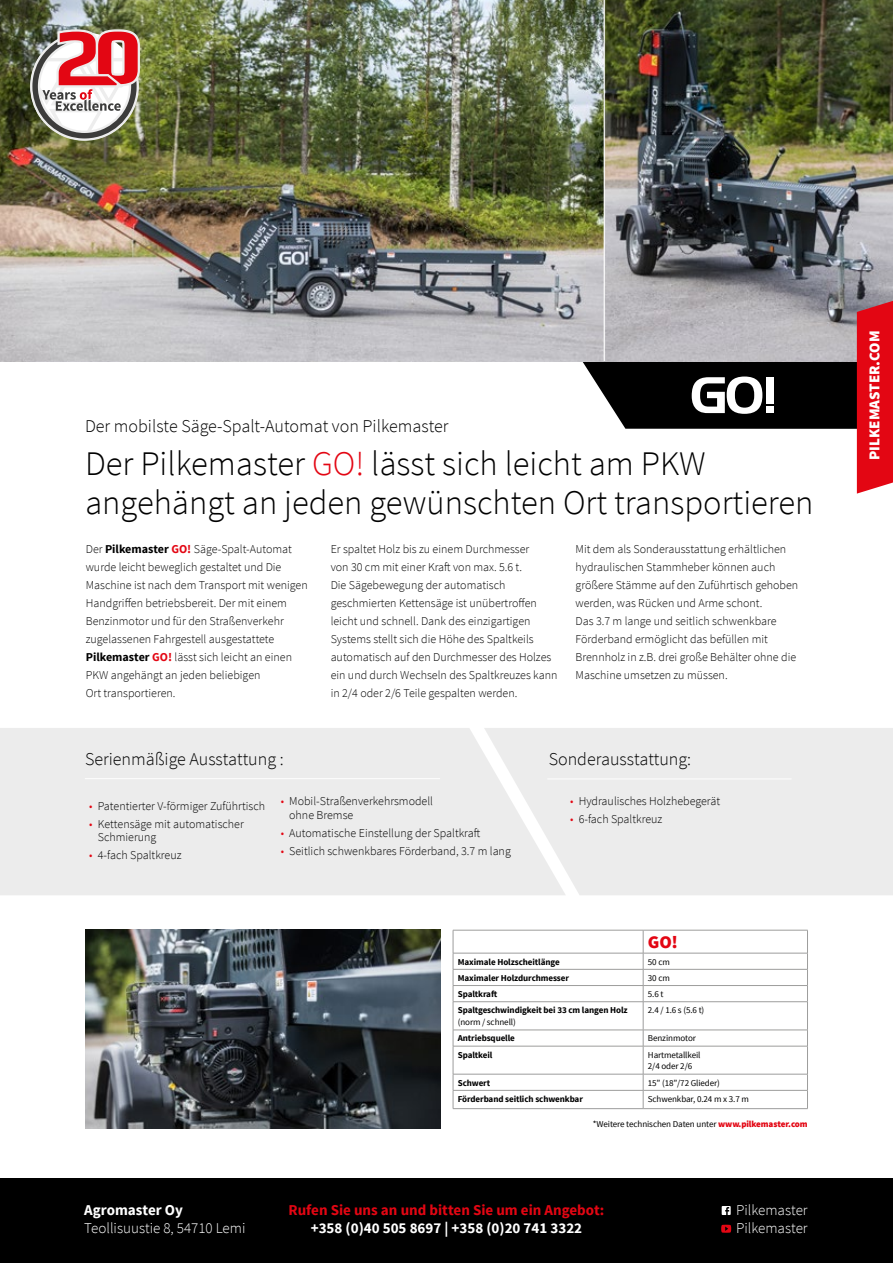
<style>
.page{position:relative;width:893px;height:1263px;background:#fff}
.page>*{position:absolute;margin:0;border:0;box-sizing:border-box;transform-origin:0 0}
.t1{font:300 34.5px/39px "Source Sans Pro";color:#000}
.t2{font:300 18px "Source Sans Pro";color:#000}
.t3{font:900 18px "Source Sans Pro";color:#e30613}
.t4{font:300 15px/18px "Source Sans Pro";color:#fff}
.t5{font:700 15px "Source Sans Pro";color:#fff}
.t6{font:700 15px "Source Sans Pro";color:#e30613}
.t7{font:900 15px "Source Sans Pro";color:#fff}
.t8{font:300 12px/18px "Source Sans Pro";color:#000}
.t9{font:9px/11.9px "Source Sans Pro";letter-spacing:-.01em;color:#000}
.t10{font:700 9px "Source Sans Pro";letter-spacing:-.01em;color:#000}
.s1{color:#e30613}
.s2{font-weight:700}
.s3{font-weight:700;color:#e30613}
.s4{font-weight:900;color:#e30613}
</style>
<div class="page">
<div style="left:0;top:728px;width:484px;height:167px;background:#ececec"></div>
<div style="left:484px;top:728px;width:409px;height:167px;background:#ececec"></div>
<div style="left:0;top:1179px;width:893px;height:84px;background:#000"></div>
<img style="left:0;top:0;width:604px;height:361px">
<img style="left:85px;top:930px;width:355px;height:198px">
<img style="left:605px;top:0;width:288px;height:301px">
<hr style="left:85px;top:778px;width:355px;height:1px;background:#fff">
<hr style="left:547px;top:778px;width:245px;height:1px;background:#fff">
<svg style="left:721px;top:1225px;width:10px;height:8px"></svg>
<svg style="left:722px;top:1206px;width:9px;height:9px"></svg>
<svg style="left:30px;top:29px;width:110px;height:112px"></svg>
<svg style="left:454px;top:931px;width:353px;height:177px"></svg>
<hr style="left:453px;top:930px;width:190px;height:1px;background:#9d9d9c">
<hr style="left:643px;top:930px;width:165px;height:1px;background:#9d9d9c">
<hr style="left:453px;top:953px;width:190px;height:1px;background:#9d9d9c">
<hr style="left:643px;top:953px;width:165px;height:1px;background:#9d9d9c">
<hr style="left:453px;top:969px;width:190px;height:1px;background:#9d9d9c">
<hr style="left:643px;top:969px;width:165px;height:1px;background:#9d9d9c">
<hr style="left:453px;top:985px;width:190px;height:1px;background:#9d9d9c">
<hr style="left:643px;top:985px;width:165px;height:1px;background:#9d9d9c">
<hr style="left:453px;top:1001px;width:190px;height:1px;background:#9d9d9c">
<hr style="left:643px;top:1001px;width:165px;height:1px;background:#9d9d9c">
<hr style="left:453px;top:1030px;width:190px;height:1px;background:#9d9d9c">
<hr style="left:643px;top:1030px;width:165px;height:1px;background:#9d9d9c">
<hr style="left:453px;top:1046px;width:190px;height:1px;background:#9d9d9c">
<hr style="left:643px;top:1046px;width:165px;height:1px;background:#9d9d9c">
<hr style="left:453px;top:1074px;width:190px;height:1px;background:#9d9d9c">
<hr style="left:643px;top:1074px;width:165px;height:1px;background:#9d9d9c">
<hr style="left:453px;top:1090px;width:190px;height:1px;background:#9d9d9c">
<svg style="left:453px;top:930px;width:1px;height:178px"></svg>
<hr style="left:643px;top:1090px;width:165px;height:1px;background:#9d9d9c">
<svg style="left:643px;top:930px;width:1px;height:178px"></svg>
<svg style="left:807px;top:930px;width:1px;height:178px"></svg>
<hr style="left:453px;top:1108px;width:190px;height:1px;background:#9d9d9c">
<hr style="left:643px;top:1108px;width:165px;height:1px;background:#9d9d9c">
<svg style="left:580px;top:301px;width:313px;height:193px"></svg>
<div style="left:766px;top:377px;width:7px;height:27px;background:#fff"></div>
<div style="left:766px;top:406px;width:7px;height:7px;background:#fff"></div>
<h2 class="t2" style="left:85px;top:415px;width:365px">Der mobilste Säge-Spalt-Automat von Pilkemaster</h2>
<h1 class="t1" style="left:85px;top:445px;width:730px">Der Pilkemaster <span class="s1">GO!</span> lässt sich leicht am PKW angehängt an jeden gewünschten Ort transportieren</h1>
<p class="t8" style="left:86px;top:540px;width:224px">Der <span class="s2">Pilkemaster</span> <span class="s3">GO!</span> Säge-Spalt-Automat wurde leicht beweglich gestaltet und Die Maschine ist nach dem Transport mit wenigen Handgriffen betriebsbereit. Der mit einem Benzinmotor und für den Straßenverkehr zugelassenen Fahrgestell ausgestattete <span class="s2">Pilkemaster</span> <span class="s3">GO!</span> lässt sich leicht an einen PKW angehängt an jeden beliebigen<br>Ort transportieren.</p>
<p class="t8" style="left:331px;top:540px;width:228px">Er spaltet Holz bis zu einem Durchmesser<br>von 30 cm mit einer Kraft von max. 5.6 t.<br>Die Sägebewegung der automatisch geschmierten Kettensäge ist unübertroffen leicht und schnell. Dank des einzigartigen Systems stellt sich die Höhe des Spaltkeils automatisch auf den Durchmesser des Holzes ein und durch Wechseln des Spaltkreuzes kann in 2/4 oder 2/6 Teile gespalten werden.</p>
<p class="t8" style="left:576px;top:540px;width:224px">Mit dem als Sonderausstattung erhältlichen hydraulischen Stammheber können auch größere Stämme auf den Zuführtisch gehoben werden, was Rücken und Arme schont.<br>Das 3.7 m lange und seitlich schwenkbare Förderband ermöglicht das befüllen mit Brennholz in z.B. drei große Behälter ohne die Maschine umsetzen zu müssen.</p>
<h2 class="t2" style="left:85px;top:748px;width:200px">Serienmäßige Ausstattung :</h2>
<h2 class="t2" style="left:549px;top:748px;width:144px">Sonderausstattung:</h2>
<p class="t8" style="left:89px;top:797px;width:177px"><span class="s1">•</span> Patentierter V-förmiger Zuführtisch</p>
<p class="t8" style="left:98px;top:817px;width:148px;line-height:13.5px;text-indent:-9px"><span class="s1">•</span> Kettensäge mit automatischer<br>Schmierung</p>
<p class="t8" style="left:89px;top:846px;width:94px"><span class="s1">•</span> 4-fach Spaltkreuz</p>
<p class="t8" style="left:289px;top:794px;width:145px;line-height:13.5px;text-indent:-9px"><span class="s1">•</span> Mobil-Straßenverkehrsmodell ohne Bremse</p>
<p class="t8" style="left:281px;top:824px;width:201px"><span class="s1">•</span> Automatische Einstellung der Spaltkraft</p>
<p class="t8" style="left:281px;top:842px;width:232px"><span class="s1">•</span> Seitlich schwenkbares Förderband, 3.7 m lang</p>
<p class="t8" style="left:570px;top:792px;width:151px"><span class="s1">•</span> Hydraulisches Holzhebegerät</p>
<p class="t8" style="left:570px;top:810px;width:94px"><span class="s1">•</span> 6-fach Spaltkreuz</p>
<h2 class="t3" style="left:648px;top:931px;width:32px">GO!</h2>
<p class="t10" style="left:458px;top:956px;width:103px">Maximale Holzscheitlänge</p>
<p class="t9" style="left:648px;top:956px;width:23px">50 cm</p>
<p class="t10" style="left:458px;top:972px;width:113px">Maximaler Holzdurchmesser</p>
<p class="t9" style="left:648px;top:972px;width:23px">30 cm</p>
<p class="t10" style="left:458px;top:988px;width:41px">Spaltkraft</p>
<p class="t9" style="left:648px;top:988px;width:17px">5.6 t</p>
<p class="t10" style="left:458px;top:1004px;width:171px">Spaltgeschwindigkeit bei 33 cm langen Holz</p>
<p class="t9" style="left:458px;top:1016px;width:60px">(norm / schnell)</p>
<p class="t9" style="left:648px;top:1004px;width:58px">2.4 / 1.6 s (5.6 t)</p>
<p class="t5" style="left:84px;top:1200px;width:100px">Agromaster Oy</p>
<p class="t4" style="left:84px;top:1219px;width:163px">Teollisuustie 8, 54710 Lemi</p>
<p class="t10" style="left:458px;top:1033px;width:59px">Antriebsquelle</p>
<p class="t9" style="left:648px;top:1033px;width:50px">Benzinmotor</p>
<p class="t10" style="left:458px;top:1049px;width:36px">Spaltkeil</p>
<p class="t9" style="left:648px;top:1049px;width:54px">Hartmetallkeil<br>2/4 oder 2/6</p>
<p class="t10" style="left:458px;top:1077px;width:34px">Schwert</p>
<p class="t9" style="left:648px;top:1077px;width:74px">15” (18”/72 Glieder)</p>
<p class="t10" style="left:458px;top:1093px;width:127px">Förderband seitlich schwenkbar</p>
<p class="t9" style="left:648px;top:1093px;width:103px">Schwenkbar, 0.24 m x 3.7 m</p>
<p class="t9" style="left:593px;top:1118px;width:216px">*Weitere technischen Daten unter <span class="s4">www.pilkemaster.com</span></p>
<p class="t6" style="left:289px;top:1200px;width:317px">Rufen Sie uns an und bitten Sie um ein Angebot:</p>
<p class="t5" style="left:311px;top:1218px;width:273px">+358 (0)40 505 8697 | +358 (0)20 741 3322</p>
<p class="t4" style="left:736px;top:1201px;width:73px">Pilkemaster<br>Pilkemaster</p>
<p class="t7" style="left:865px;top:460px;width:131px;rotate:-90deg">PILKEMASTER.COM</p>
</div>
